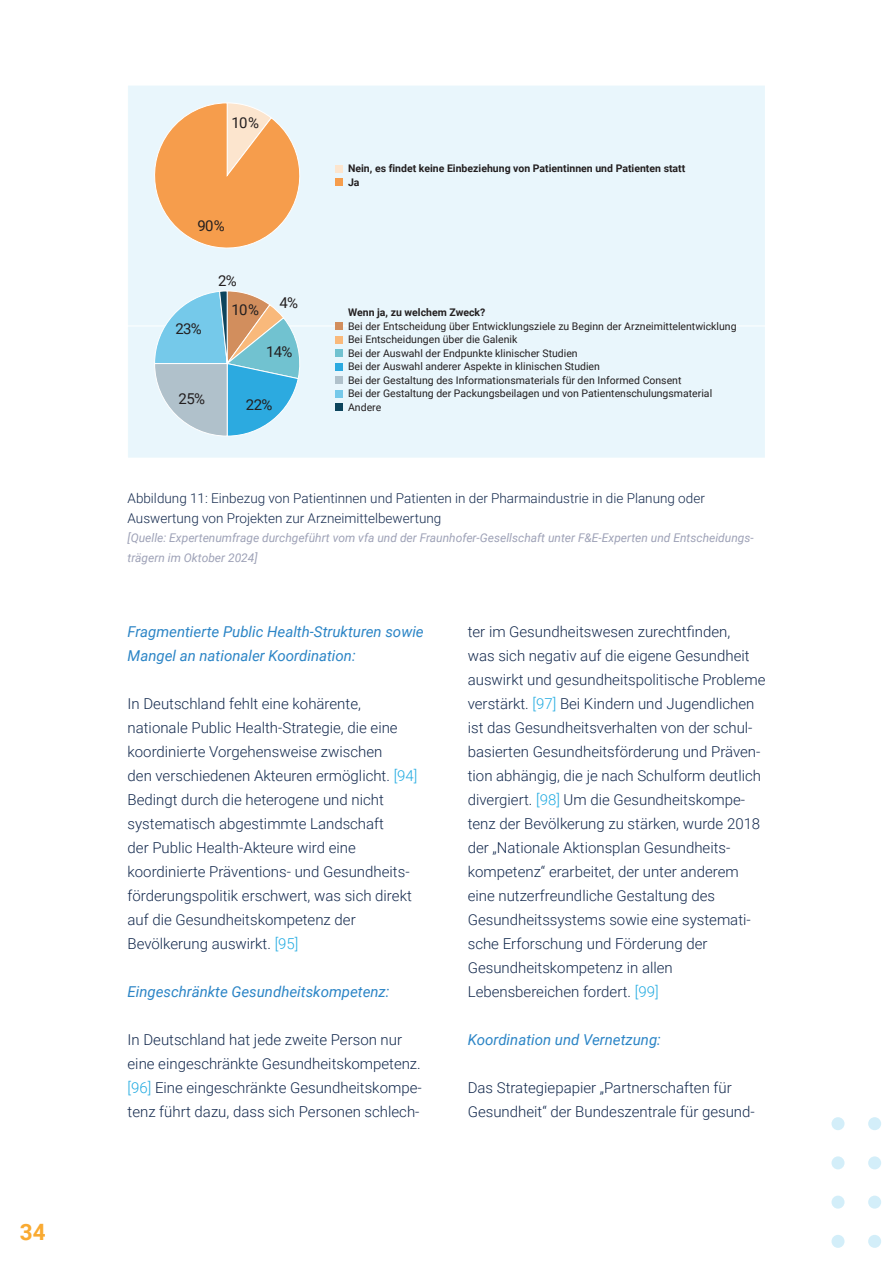
<style>
.page{position:relative;width:893px;height:1263px;background:#fff}
.page>*{position:absolute;margin:0;border:0;box-sizing:border-box;transform-origin:0 0}
.t1{font:700 22.5px "Roboto";color:#f9aa32}
.t2{font:300 15px/24px "Roboto";color:#142a4e}
.t3{font:italic 15px/24px "Roboto";color:#2c85c6}
.t4{font:15px "Roboto";letter-spacing:-.05em;color:#231f20}
.t5{font:300 13.5px/19.5px "Roboto";color:#142a4e}
.t6{font:italic 12px/19.5px "Roboto";color:#9ea2b7}
.t7{font:10.5px/13.5px "Roboto";color:#231f20}
.t8{font:700 10.5px/13.5px "Roboto";color:#231f20}
.s1{font-weight:700}
.s2{color:#21aae1}
</style>
<div class="page">
<div style="left:831px;top:1235px;width:13px;height:13px;background:#d3eef9;border-radius:50%"></div>
<svg style="left:831px;top:1156px;width:13px;height:13px"></svg>
<svg style="left:831px;top:1195px;width:13px;height:14px"></svg>
<div style="left:831px;top:1117px;width:13px;height:13px;background:#d3eef9;border-radius:50%"></div>
<div style="left:868px;top:1235px;width:13px;height:13px;background:#d3eef9;border-radius:50%"></div>
<div style="left:868px;top:1156px;width:13px;height:13px;background:#d3eef9;border-radius:50%"></div>
<div style="left:868px;top:1195px;width:13px;height:14px;background:#d3eef9;border-radius:50%"></div>
<div style="left:868px;top:1117px;width:13px;height:13px;background:#d3eef9;border-radius:50%"></div>
<div style="left:128px;top:85px;width:637px;height:241px;background:#e9f6fc"></div>
<div style="left:128px;top:85px;width:637px;height:241px;border:1px solid #fff"></div>
<div style="left:128px;top:326px;width:637px;height:131px;background:#e9f6fc"></div>
<svg style="left:154px;top:102px;width:146px;height:147px"></svg>
<svg style="left:154px;top:291px;width:149px;height:145px"></svg>
<div style="left:336px;top:165px;width:7px;height:7px;background:#fce5ce"></div>
<div style="left:336px;top:179px;width:7px;height:7px;background:#f69d4c"></div>
<div style="left:336px;top:323px;width:7px;height:7px;background:#d28e5d"></div>
<div style="left:336px;top:336px;width:7px;height:7px;background:#f9b97b"></div>
<div style="left:336px;top:350px;width:7px;height:7px;background:#71c2d0"></div>
<div style="left:336px;top:363px;width:7px;height:7px;background:#2caae0"></div>
<div style="left:336px;top:377px;width:7px;height:7px;background:#b0c1cb"></div>
<div style="left:336px;top:390px;width:7px;height:7px;background:#75c9ea"></div>
<div style="left:336px;top:404px;width:7px;height:7px;background:#0d455d"></div>
<h1 class="t1" style="left:20px;top:1216px;width:27px">34</h1>
<p class="t4" style="left:232px;top:113px;width:29px">10%</p>
<p class="t4" style="left:197px;top:215px;width:29px">90%</p>
<p class="t4" style="left:175px;top:318px;width:28px">23%</p>
<p class="t4" style="left:218px;top:270px;width:20px">2%</p>
<p class="t4" style="left:232px;top:299px;width:29px">10%</p>
<p class="t4" style="left:279px;top:293px;width:20px">4%</p>
<p class="t4" style="left:266px;top:341px;width:28px">14%</p>
<p class="t4" style="left:179px;top:389px;width:28px">25%</p>
<p class="t4" style="left:246px;top:394px;width:28px">22%</p>
<p class="t8" style="left:348px;top:162px;width:339px">Nein, es findet keine Einbeziehung von Patientinnen und Patienten statt<br>Ja</p>
<p class="t7" style="left:348px;top:305px;width:390px"><span class="s1">Wenn ja, zu welchem Zweck?<br></span>Bei der Entscheidung über Entwicklungsziele zu Beginn der Arzneimittelentwicklung Bei Entscheidungen über die Galenik<br>Bei der Auswahl der Endpunkte klinischer Studien<br>Bei der Auswahl anderer Aspekte in klinischen Studien<br>Bei der Gestaltung des Informationsmaterials für den Informed Consent<br>Bei der Gestaltung der Packungsbeilagen und von Patientenschulungsmaterial Andere</p>
<p class="t5" style="left:128px;top:488px;width:579px">Abbildung 11: Einbezug von Patientinnen und Patienten in der Pharmaindustrie in die Planung oder<br>Auswertung von Projekten zur Arzneimittelbewertung</p>
<p class="t6" style="left:128px;top:528px;width:628px">[Quelle: Expertenumfrage durchgeführt vom vfa und der Fraunhofer-Gesellschaft unter F&amp;E-Experten und Entscheidungs&shy;trägern im Oktober 2024]</p>
<p class="t3" style="left:128px;top:619px;width:298px">Fragmentierte Public Health-Strukturen sowie<br>Mangel an nationaler Koordination:</p>
<p class="t2" style="left:128px;top:691px;width:291px">In Deutschland fehlt eine kohärente, nationale Public Health-Strategie, die eine koordinierte Vorgehensweise zwischen<br>den verschiedenen Akteuren ermöglicht. <span class="s2">[94] </span>Bedingt durch die heterogene und nicht systematisch abgestimmte Landschaft<br>der Public Health-Akteure wird eine koordinierte Präventions- und Gesundheits&shy;förderungspolitik erschwert, was sich direkt auf die Gesundheitskompetenz der Bevölkerung auswirkt. <span class="s2">[95]</span></p>
<p class="t3" style="left:128px;top:979px;width:263px">Eingeschränkte Gesundheitskompetenz:</p>
<p class="t2" style="left:128px;top:1027px;width:296px">In Deutschland hat jede zweite Person nur eine eingeschränkte Gesundheitskompetenz. <span class="s2">[96]</span> Eine eingeschränkte Gesundheitskompe&shy;tenz führt dazu, dass sich Personen schlech-</p>
<p class="t2" style="left:468px;top:619px;width:299px">ter im Gesundheitswesen zurechtfinden,<br>was sich negativ auf die eigene Gesundheit auswirkt und gesundheitspolitische Probleme verstärkt. <span class="s2">[97]</span> Bei Kindern und Jugendlichen ist das Gesundheitsverhalten von der schul&shy;basierten Gesundheitsförderung und Präven&shy;tion abhängig, die je nach Schulform deutlich divergiert. <span class="s2">[98]</span> Um die Gesundheitskompe&shy;tenz der Bevölkerung zu stärken, wurde 2018 der „Nationale Aktionsplan Gesundheits&shy;kompetenz“ erarbeitet, der unter anderem eine nutzerfreundliche Gestaltung des Gesundheitssystems sowie eine systemati&shy;sche Erforschung und Förderung der Gesundheitskompetenz in allen Lebensbereichen fordert. <span class="s2">[99]</span></p>
<p class="t3" style="left:468px;top:1027px;width:195px">Koordination und Vernetzung:</p>
<p class="t2" style="left:468px;top:1075px;width:289px">Das Strategiepapier „Partnerschaften für<br>Gesundheit“ der Bundeszentrale für gesund-</p>
</div>
